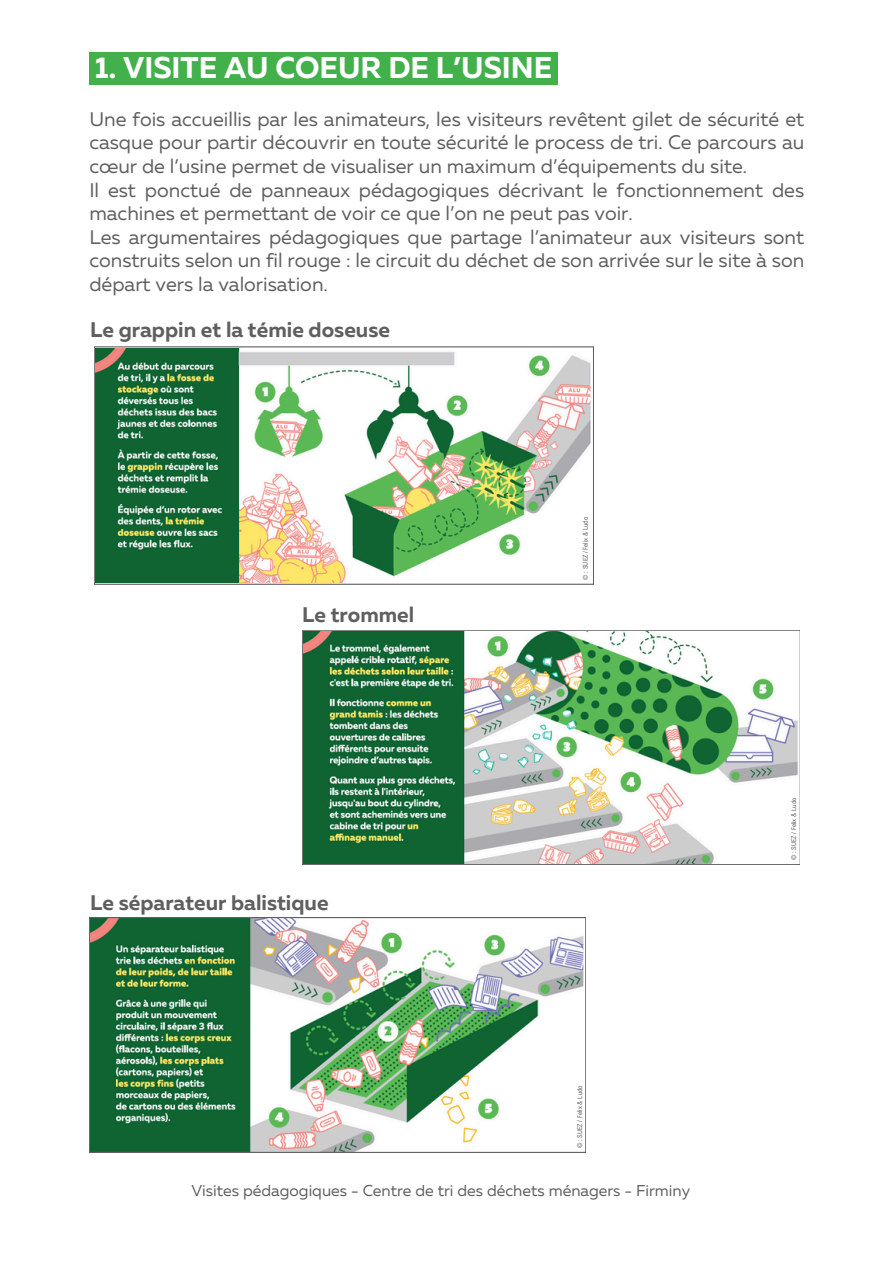
<style>
.page{position:relative;width:894px;height:1264px;background:#fff}
.page>*{position:absolute;margin:0;border:0;box-sizing:border-box;transform-origin:0 0}
.t1{font:700 30px "Muller";color:#fff}
.t2{font:700 21.15px "Muller";color:#605f5f}
.t3{font:19.65px/23.7px "Muller";color:#605f5f}
.t4{font:15.75px "Muller";color:#605f5f}
.t5{font:6.6px "Arial Nova Cond";color:#605f5f}
</style>
<div class="page">
<svg style="left:94px;top:347px;width:499px;height:237px"></svg>
<img style="left:304px;top:632px;width:493px;height:230px">
<div style="left:302px;top:630px;width:497px;height:234px;border:1px solid #605f5f"></div>
<img style="left:91px;top:919px;width:492px;height:231px">
<div style="left:89px;top:917px;width:496px;height:235px;border:1px solid #605f5f"></div>
<div style="left:89px;top:52px;width:469px;height:33px;background:#42b14b"></div>
<h5 class="t1" style="left:95px;top:55px;width:459px">1. VISITE AU COEUR DE L’USINE</h5>
<h2 class="t3" style="left:89px;top:108px;width:716px">Une fois accueillis par les animateurs, les visiteurs revêtent gilet de sécurité et casque pour partir découvrir en toute sécurité le process de tri. Ce parcours au cœur de l’usine permet de visualiser un maximum d’équipements du site.<br>Il est ponctué de panneaux pédagogiques décrivant le fonctionnement des machines et permettant de voir ce que l’on ne peut pas voir.</h2>
<p class="t3" style="left:89px;top:227px;width:716px;text-align:justify">Les argumentaires pédagogiques que partage l’animateur aux visiteurs sont construits selon un fil rouge : le circuit du déchet de son arrivée sur le site à son départ vers la valorisation.</p>
<p class="t2" style="left:90px;top:320px;width:301px">Le grappin et la témie doseuse</p>
<h2 class="t2" style="left:302px;top:606px;width:113px">Le trommel</h2>
<p class="t2" style="left:90px;top:893px;width:240px">Le séparateur balistique</p>
<h4 class="t5" style="left:581px;top:579px;width:64px;rotate:-90deg">© : SUEZ / Felix &amp; Ludo</h4>
<p class="t5" style="left:575px;top:1148px;width:64px;rotate:-90deg">© : SUEZ / Felix &amp; Ludo</p>
<h2 class="t4" style="left:191px;top:1183px;width:500px">Visites pédagogiques - Centre de tri des déchets ménagers - Firminy</h2>
<p class="t5" style="left:789px;top:860px;width:64px;rotate:-90deg">© : SUEZ / Felix &amp; Ludo</p>
</div>
